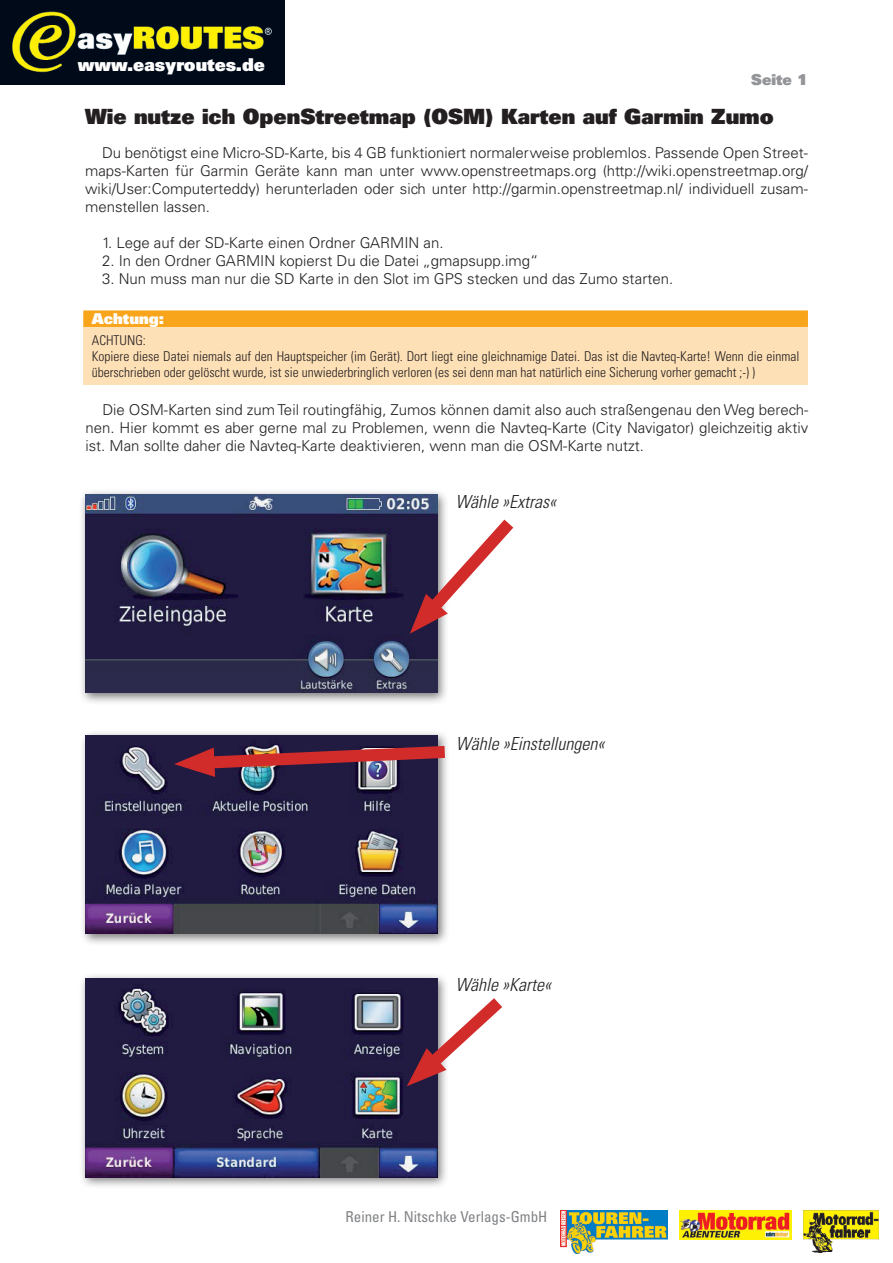
<style>
.page{position:relative;width:893px;height:1263px;background:#fff}
.page>*{position:absolute;margin:0;border:0;box-sizing:border-box;transform-origin:0 0}
.t1{font:21px "Univers LT Std X Black";color:#231f20}
.t2{font:italic 300 condensed 18px "Univers LT Std";color:#231f20}
.t3{font:17.7px "Univers LT Std X Black";color:#fff}
.t4{font:300 15px/18px "Univers LT Std";color:#231f20;text-align:justify}
.t5{font:condensed 15px "Univers LT Std";color:#808285}
.t6{font:15px "Univers LT Std X Black";color:#fff}
.t7{font:15px "Univers LT Std X Black";color:#939598}
.t8{font:300 condensed 13.5px/16.2px "Univers LT Std";color:#231f20}
</style>
<div class="page">
<img style="left:0;top:0;width:285px;height:85px">
<img style="left:561px;top:1211px;width:106px;height:42px">
<img style="left:679px;top:1211px;width:112px;height:28px">
<img style="left:803px;top:1211px;width:75px;height:41px">
<div style="left:79px;top:489px;width:371px;height:216px;background:#231f20;opacity:.6"></div>
<img style="left:85px;top:494px;width:352px;height:199px">
<div style="left:80px;top:730px;width:370px;height:216px;background:#231f20;opacity:.6"></div>
<img style="left:86px;top:735px;width:352px;height:199px">
<div style="left:83px;top:313px;width:725px;height:71px;background:#fee0b6"></div>
<div style="left:83px;top:310px;width:725px;height:17px;background:#f9a51b"></div>
<img style="left:174px;top:739px;width:276px;height:38px">
<svg style="left:409px;top:507px;width:105px;height:127px"></svg>
<div style="left:79px;top:972px;width:371px;height:217px;background:#231f20;opacity:.6"></div>
<img style="left:85px;top:978px;width:352px;height:199px">
<svg style="left:407px;top:986px;width:95px;height:101px"></svg>
<p class="t3" style="left:78px;top:53px;width:188px">www.easyroutes.de</p>
<p class="t7" style="left:751px;top:70px;width:58px">Seite 1</p>
<h1 class="t1" style="left:85px;top:102px;width:690px">Wie nutze ich OpenStreetmap (OSM) Karten auf Garmin Zumo</h1>
<p class="t4" style="left:85px;top:143px;width:724px;text-indent:17px">Du benötigst eine Micro-SD-Karte, bis 4 GB funktioniert normalerweise problemlos. Passende Open Street&shy;maps-Karten für Garmin Geräte kann man unter www.openstreetmaps.org (http://wiki.openstreetmap.org/ wiki/User:Computerteddy) herunterladen oder sich unter http://garmin.openstreetmap.nl/ individuell zusam&shy;menstellen lassen.</p>
<p class="t4" style="left:102px;top:233px;width:343px">1. Lege auf der SD-Karte einen Ordner GARMIN an.</p>
<p class="t4" style="left:102px;top:251px;width:438px">2. In den Ordner GARMIN kopierst Du die Datei „gmapsupp.img“</p>
<p class="t4" style="left:102px;top:269px;width:573px">3. Nun muss man nur die SD Karte in den Slot im GPS stecken und das Zumo starten.</p>
<p class="t6" style="left:92px;top:309px;width:74px">Achtung:</p>
<p class="t8" style="left:92px;top:332px;width:709px">ACHTUNG:<br>Kopiere diese Datei niemals auf den Hauptspeicher (im Gerät). Dort liegt eine gleichnamige Datei. Das ist die Navteq-Karte! Wenn die einmal überschrieben oder gelöscht wurde, ist sie unwiederbringlich verloren (es sei denn man hat natürlich eine Sicherung vorher gemacht ;-) )</p>
<p class="t4" style="left:85px;top:400px;width:724px;text-indent:17px">Die OSM-Karten sind zum Teil routingfähig, Zumos können damit also auch straßengenau den Weg berech&shy;nen. Hier kommt es aber gerne mal zu Problemen, wenn die Navteq-Karte (City Navigator) gleichzeitig aktiv ist. Man sollte daher die Navteq-Karte deaktivieren, wenn man die OSM-Karte nutzt.</p>
<p class="t2" style="left:455px;top:490px;width:102px">Wähle »Extras«</p>
<p class="t2" style="left:456px;top:733px;width:150px">Wähle »Einstellungen«</p>
<p class="t2" style="left:455px;top:974px;width:97px">Wähle »Karte«</p>
<p class="t5" style="left:345px;top:1207px;width:203px">Reiner H. Nitschke Verlags-GmbH</p>
</div>
